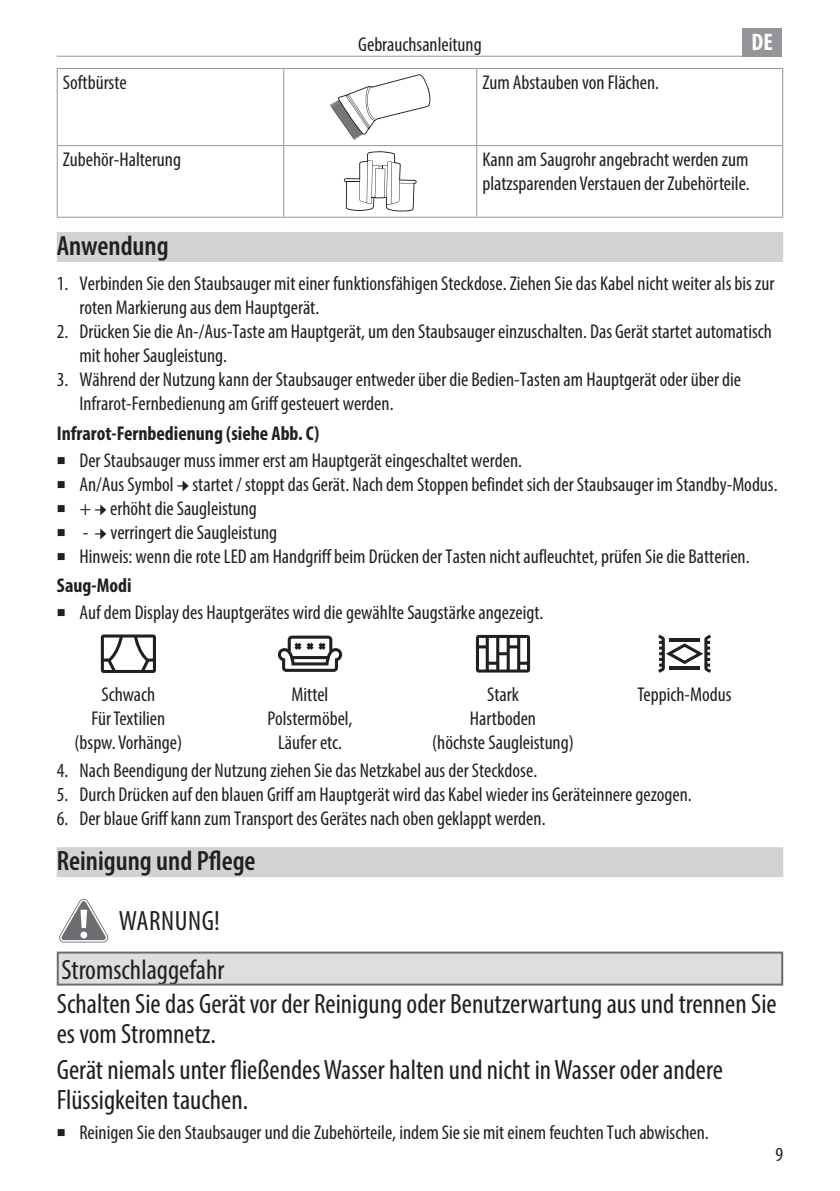
<style>
.page{position:relative;width:840px;height:1191px;background:#fff}
.page>*{position:absolute;margin:0;border:0;box-sizing:border-box;transform-origin:0 0}
.t1{font:condensed 28px/30px "Myriad Pro";color:#231f20}
.t2{font:600 condensed 28px "Myriad Pro";color:#231f20}
.t3{font:700 condensed 24px "Myriad Pro";color:#fff}
.t4{font:condensed 20px/24px "Myriad Pro";color:#231f20}
.t5{font:700 condensed 20px "Myriad Pro";color:#231f20}
.s1{font-family:"Minion Pro";font-stretch:normal}
</style>
<div class="page">
<hr style="left:57px;top:56px;width:724px;height:1px;background:#939598">
<div style="left:742px;top:28px;width:39px;height:29px;background:#939598"></div>
<div style="left:57px;top:232px;width:725px;height:30px;background:#d1d2d4"></div>
<div style="left:57px;top:847px;width:725px;height:30px;background:#d1d2d4"></div>
<hr style="left:57px;top:68px;width:226px;height:1px;background:#939598">
<hr style="left:57px;top:69px;width:1px;height:76px;background:#939598">
<hr style="left:283px;top:68px;width:193px;height:1px;background:#939598">
<hr style="left:283px;top:69px;width:1px;height:76px;background:#939598">
<hr style="left:476px;top:68px;width:306px;height:1px;background:#939598">
<hr style="left:476px;top:69px;width:1px;height:76px;background:#939598">
<hr style="left:781px;top:69px;width:1px;height:76px;background:#939598">
<hr style="left:57px;top:145px;width:226px;height:1px;background:#939598">
<hr style="left:57px;top:146px;width:1px;height:71px;background:#939598">
<hr style="left:283px;top:145px;width:193px;height:1px;background:#939598">
<hr style="left:283px;top:146px;width:1px;height:71px;background:#939598">
<hr style="left:476px;top:145px;width:306px;height:1px;background:#939598">
<hr style="left:476px;top:146px;width:1px;height:71px;background:#939598">
<hr style="left:781px;top:146px;width:1px;height:71px;background:#939598">
<hr style="left:57px;top:217px;width:226px;height:1px;background:#939598">
<hr style="left:283px;top:217px;width:193px;height:1px;background:#939598">
<hr style="left:476px;top:217px;width:306px;height:1px;background:#939598">
<svg style="left:330px;top:74px;width:101px;height:66px"></svg>
<svg style="left:343px;top:151px;width:73px;height:60px"></svg>
<svg style="left:101px;top:634px;width:55px;height:39px"></svg>
<svg style="left:278px;top:635px;width:64px;height:37px"></svg>
<svg style="left:475px;top:635px;width:54px;height:37px"></svg>
<svg style="left:658px;top:634px;width:52px;height:39px"></svg>
<hr style="left:668px;top:638px;width:31px;height:3px;background:#231f20">
<hr style="left:668px;top:666px;width:31px;height:3px;background:#231f20">
<svg style="left:62px;top:936px;width:47px;height:7px"></svg>
<svg style="left:59px;top:898px;width:49px;height:44px"></svg>
<div style="left:58px;top:952px;width:723px;height:32px;background:#dddee0"></div>
<div style="left:57px;top:951px;width:725px;height:34px;border:2px solid #6c6d70"></div>
<p class="t4" style="left:358px;top:32px;width:125px">Gebrauchsanleitung</p>
<p class="t3" style="left:751px;top:27px;width:23px">DE</p>
<p class="t4" style="left:63px;top:70px;width:65px">Softbürste</p>
<p class="t4" style="left:482px;top:70px;width:178px">Zum Abstauben von Flächen.</p>
<p class="t4" style="left:63px;top:147px;width:119px">Zubehör-Halterung</p>
<p class="t4" style="left:482px;top:147px;width:268px">Kann am Saugrohr angebracht werden zum platzsparenden Verstauen der Zubehörteile.</p>
<h1 class="t2" style="left:57px;top:228px;width:113px">Anwendung</h1>
<p class="t4" style="left:79px;top:271px;width:696px;text-indent:-23px">1. Verbinden Sie den Staubsauger mit einer funktionsfähigen Steckdose. Ziehen Sie das Kabel nicht weiter als bis zur roten Markierung aus dem Hauptgerät.</p>
<p class="t4" style="left:79px;top:319px;width:693px;text-indent:-23px">2. Drücken Sie die An-/Aus-Taste am Hauptgerät, um den Staubsauger einzuschalten. Das Gerät startet automatisch mit hoher Saugleistung.</p>
<p class="t4" style="left:79px;top:367px;width:662px;text-indent:-23px">3. Während der Nutzung kann der Staubsauger entweder über die Bedien-Tasten am Hauptgerät oder über die<br>Infrarot-Fernbedienung am Griff gesteuert werden.</p>
<p class="t5" style="left:57px;top:420px;width:264px">Infrarot-Fernbedienung (siehe Abb. C)</p>
<p class="t4" style="left:79px;top:448px;width:699px">Der Staubsauger muss immer erst am Hauptgerät eingeschaltet werden.<br>An/Aus Symbol <span class="s1">→</span> startet / stoppt das Gerät. Nach dem Stoppen befindet sich der Staubsauger im Standby-Modus. + <span class="s1">→</span> erhöht die Saugleistung</p>
<p class="t4" style="left:79px;top:520px;width:671px">- <span class="s1">→</span> verringert die Saugleistung<br>Hinweis: wenn die rote LED am Handgriff beim Drücken der Tasten nicht aufleuchtet, prüfen Sie die Batterien.</p>
<p class="t5" style="left:57px;top:573px;width:76px">Saug-Modi</p>
<p class="t4" style="left:79px;top:600px;width:465px">Auf dem Display des Hauptgerätes wird die gewählte Saugstärke angezeigt.</p>
<p class="t4" style="left:75px;top:682px;width:109px;text-align:center">Schwach<br>Für Textilien (bspw. Vorhänge)</p>
<p class="t4" style="left:267px;top:682px;width:86px;text-align:center">Mittel<br>Polstermöbel,<br>Läufer etc.</p>
<p class="t4" style="left:432px;top:682px;width:143px;text-align:center">Stark<br>Hartboden<br>(höchste Saugleistung)</p>
<p class="t4" style="left:637px;top:682px;width:95px">Teppich-Modus</p>
<p class="t4" style="left:57px;top:758px;width:481px">4. Nach Beendigung der Nutzung ziehen Sie das Netzkabel aus der Steckdose.</p>
<p class="t4" style="left:57px;top:782px;width:636px">5. Durch Drücken auf den blauen Griff am Hauptgerät wird das Kabel wieder ins Geräteinnere gezogen.</p>
<p class="t4" style="left:57px;top:806px;width:490px">6. Der blaue Griff kann zum Transport des Gerätes nach oben geklappt werden.</p>
<h1 class="t2" style="left:57px;top:843px;width:200px">Reinigung und Pflege</h1>
<h1 class="t1" style="left:62px;top:896px;width:164px;line-height:48.6px;text-align:right">WARNUNG!<br>Stromschlaggefahr</h1>
<h1 class="t1" style="left:57px;top:988px;width:721px">Schalten Sie das Gerät vor der Reinigung oder Benutzerwartung aus und trennen Sie es vom Stromnetz.</h1>
<h1 class="t1" style="left:57px;top:1054px;width:667px">Gerät niemals unter fließendes Wasser halten und nicht in Wasser oder andere<br>Flüssigkeiten tauchen.</h1>
<p class="t4" style="left:79px;top:1119px;width:630px">Reinigen Sie den Staubsauger und die Zubehörteile, indem Sie sie mit einem feuchten Tuch abwischen.</p>
<p class="t4" style="left:775px;top:1141px;width:9px">9</p>
</div>
